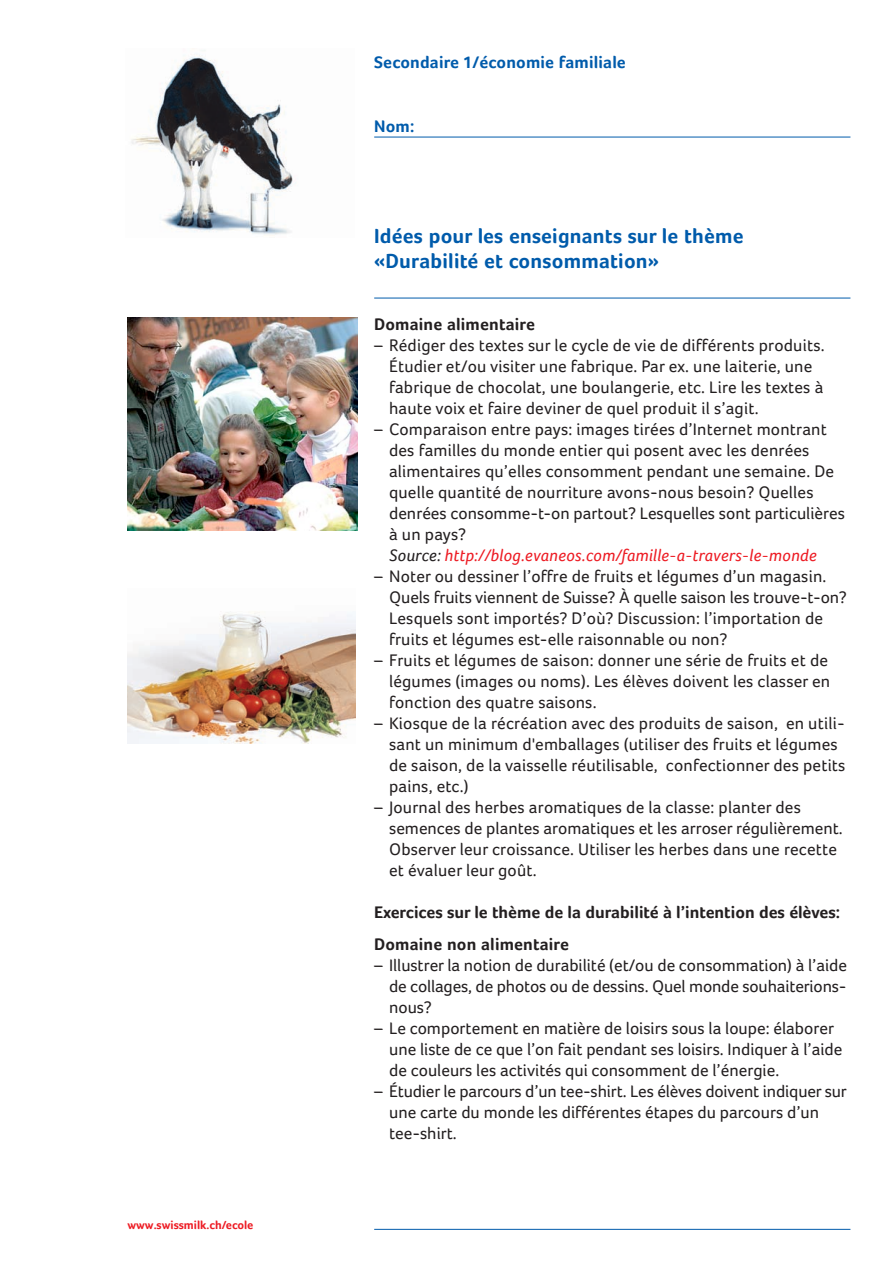
<style>
.page{position:relative;width:893px;height:1263px;background:#fff}
.page>*{position:absolute;margin:0;border:0;box-sizing:border-box;transform-origin:0 0}
.t1{font:700 21px/25.2px "Foco";letter-spacing:.01em;color:#005bab}
.t2{font:17.25px/21px "Foco";letter-spacing:.01em;color:#231f20}
.t3{font:17.25px/21px "Foco";letter-spacing:-.01em;color:#231f20}
.t4{font:700 17.25px/31.5px "Foco";color:#231f20}
.t5{font:700 17.25px "Foco";letter-spacing:.01em;color:#005bab}
.t6{font:700 12px "Foco";color:#ed1c24}
.s1{font-style:italic}
.s2{font-style:italic;color:#ed1c24}
</style>
<div class="page">
<hr style="left:374px;top:1229px;width:476px;height:1px;background:#005bab">
<img style="left:128px;top:612px;width:228px;height:132px">
<img style="left:128px;top:318px;width:229px;height:212px">
<hr style="left:374px;top:298px;width:476px;height:1px;background:#005bab">
<hr style="left:374px;top:137px;width:476px;height:1px;background:#005bab">
<img style="left:131px;top:50px;width:165px;height:186px">
<p class="t6" style="left:128px;top:1218px;width:127px">www.swissmilk.ch/ecole</p>
<p class="t5" style="left:374px;top:52px;width:253px">Secondaire 1/économie familiale</p>
<p class="t5" style="left:374px;top:116px;width:42px">Nom:</p>
<p class="t1" style="left:374px;top:223px;width:371px">Idées pour les enseignants sur le thème «Durabilité et consommation»</p>
<p class="t4" style="left:374px;top:308px;width:162px">Domaine alimentaire</p>
<p class="t2" style="left:389px;top:335px;width:437px;text-indent:-15px">– Rédiger des textes sur le cycle de vie de différents produits.<br>Étudier et/ou visiter une fabrique. Par ex. une laiterie, une fabrique de chocolat, une boulangerie, etc. Lire les textes à haute voix et faire deviner de quel produit il s’agit.</p>
<p class="t2" style="left:389px;top:419px;width:457px;text-indent:-15px">– Comparaison entre pays: images tirées d’Internet montrant des familles du monde entier qui posent avec les denrées alimentaires qu’elles consomment pendant une semaine. De quelle quantité de nourriture avons-nous besoin? Quelles denrées consomme-t-on partout? Lesquelles sont particulières à un pays?<br><span class="s1">Source:</span> <span class="s2">http://blog.evaneos.com/famille-a-travers-le-monde</span></p>
<p class="t2" style="left:389px;top:566px;width:459px;text-indent:-15px">– Noter ou dessiner l’offre de fruits et légumes d’un magasin.<br>Quels fruits viennent de Suisse? À quelle saison les trouve-t-on?<br>Lesquels sont importés? D’où? Discussion: l’importation de fruits et légumes est-elle raisonnable ou non?</p>
<p class="t2" style="left:389px;top:650px;width:443px;text-indent:-15px">– Fruits et légumes de saison: donner une série de fruits et de légumes (images ou noms). Les élèves doivent les classer en fonction des quatre saisons.</p>
<p class="t2" style="left:389px;top:713px;width:458px;text-indent:-15px">– Kiosque de la récréation avec des produits de saison, en utili&shy;sant un minimum d'emballages (utiliser des fruits et légumes de saison, de la vaisselle réutilisable, confectionner des petits pains, etc.)</p>
<p class="t2" style="left:389px;top:796px;width:455px;text-indent:-15px">– Journal des herbes aromatiques de la classe: planter des semences de plantes aromatiques et les arroser régulièrement.<br>Observer leur croissance. Utiliser les herbes dans une recette et évaluer leur goût.</p>
<p class="t4" style="left:374px;top:896px;width:467px">Exercices sur le thème de la durabilité à l’intention des élèves:<br>Domaine non alimentaire</p>
<p class="t2" style="left:389px;top:954px;width:459px;text-align:justify;text-indent:-15px">– Illustrer la notion de durabilité (et/ou de consommation) à l’aide de collages, de photos ou de dessins. Quel monde souhaiterions&shy;nous?</p>
<p class="t2" style="left:389px;top:1017px;width:455px;text-indent:-15px">– Le comportement en matière de loisirs sous la loupe: élaborer une liste de ce que l’on fait pendant ses loisirs. Indiquer à l’aide de couleurs les activités qui consomment de l’énergie.</p>
<p class="t3" style="left:389px;top:1080px;width:459px;text-indent:-15px">– Étudier le parcours d’un tee-shirt. Les élèves doivent indiquer sur une carte du monde les différentes étapes du parcours d’un tee-shirt.</p>
</div>
